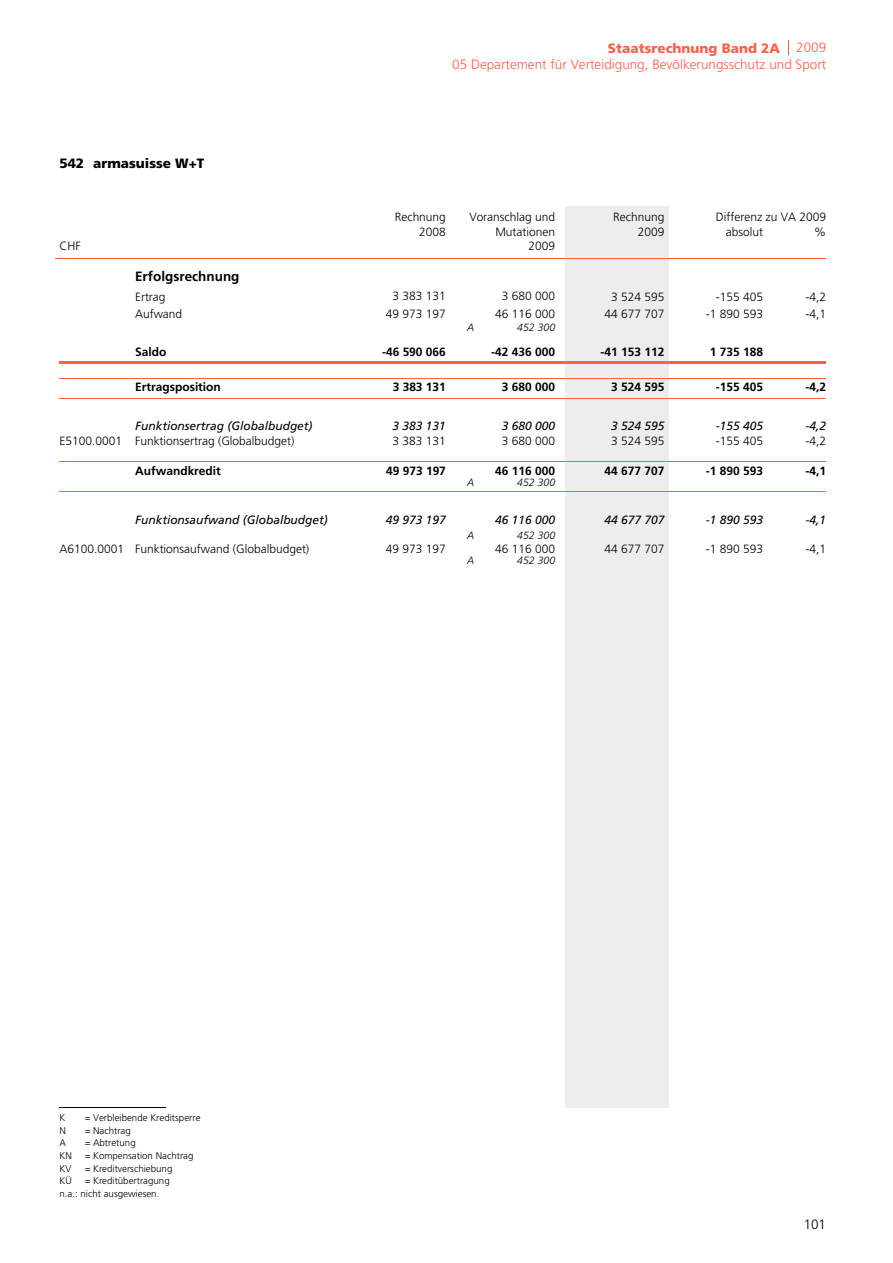
<style>
.page{position:relative;width:893px;height:1263px;background:#fff}
.page>*{position:absolute;margin:0;border:0;box-sizing:border-box;transform-origin:0 0}
.t1{font:300 13.5px/16.2px "Frutiger";color:#ff6048;text-align:right}
.t2{font:900 13.5px "Frutiger";color:#000}
.t3{font:700 13.5px "Frutiger";color:#000}
.t4{font:300 13.5px "Frutiger";color:#000}
.t5{font:300 12px/14.7px "Frutiger";color:#000}
.t6{font:700 12px "Frutiger";color:#000}
.t7{font:italic 12px "Frutiger";color:#000}
.t8{font:italic 300 10.5px "Frutiger";color:#000}
.t9{font:300 9.75px/12.6px "Frutiger";color:#000}
.s1{font-weight:900}
</style>
<div class="page">
<div style="left:566px;top:206px;width:103px;height:901px;background:#ededee"></div>
<svg style="left:788px;top:40px;width:1px;height:15px"></svg>
<hr style="left:55px;top:258px;width:771px;height:1px;background:#ff6048">
<hr style="left:59px;top:361px;width:767px;height:2px;background:#ff6048">
<hr style="left:59px;top:378px;width:767px;height:1px;background:#ff6048">
<hr style="left:59px;top:462px;width:767px;height:1px;background:#ff6048">
<hr style="left:59px;top:398px;width:767px;height:1px;background:#ff6048">
<hr style="left:59px;top:491px;width:767px;height:1px;background:#ff6048">
<hr style="left:59px;top:1107px;width:107px;height:1px;background:#000">
<p class="t2" style="left:59px;top:158px;width:147px">542 armasuisse W+T</p>
<p class="t5" style="left:59px;top:240px;width:23px">CHF</p>
<p class="t1" style="left:452px;top:41px;width:376px"><span class="s1">Staatsrechnung Band 2A</span> 2009<br>05 Departement für Verteidigung, Bevölkerungsschutz und Sport</p>
<p class="t5" style="left:395px;top:210px;width:53px">Rechnung</p>
<p class="t5" style="left:469px;top:210px;width:87px;text-align:right">Voranschlag und<br>Mutationen</p>
<p class="t5" style="left:419px;top:225px;width:28px">2008</p>
<p class="t5" style="left:528px;top:240px;width:28px">2009</p>
<p class="t5" style="left:613px;top:210px;width:53px">Rechnung</p>
<p class="t5" style="left:638px;top:225px;width:28px">2009</p>
<p class="t5" style="left:726px;top:210px;width:102px;text-indent:-10px">Differenz zu VA 2009 absolut</p>
<p class="t5" style="left:814px;top:225px;width:13px">%</p>
<p class="t3" style="left:135px;top:271px;width:106px">Erfolgsrechnung</p>
<p class="t5" style="left:135px;top:290px;width:32px">Ertrag</p>
<p class="t5" style="left:393px;top:290px;width:55px">3 383 131</p>
<p class="t5" style="left:502px;top:290px;width:55px">3 680 000</p>
<p class="t5" style="left:611px;top:290px;width:55px">3 524 595</p>
<p class="t5" style="left:716px;top:290px;width:49px">-155 405</p>
<p class="t5" style="left:805px;top:290px;width:22px">-4,2</p>
<p class="t5" style="left:135px;top:307px;width:49px">Aufwand</p>
<p class="t5" style="left:386px;top:307px;width:61px">49 973 197</p>
<p class="t5" style="left:706px;top:307px;width:59px">-1 890 593</p>
<p class="t5" style="left:495px;top:307px;width:61px">46 116 000</p>
<p class="t5" style="left:604px;top:307px;width:61px">44 677 707</p>
<p class="t5" style="left:805px;top:307px;width:22px">-4,1</p>
<p class="t8" style="left:467px;top:323px;width:9px">A</p>
<p class="t8" style="left:517px;top:323px;width:40px">452 300</p>
<p class="t6" style="left:135px;top:347px;width:33px">Saldo</p>
<p class="t6" style="left:382px;top:347px;width:65px">-46 590 066</p>
<p class="t6" style="left:491px;top:347px;width:65px">-42 436 000</p>
<p class="t6" style="left:710px;top:347px;width:55px">1 735 188</p>
<p class="t6" style="left:600px;top:347px;width:65px">-41 153 112</p>
<p class="t6" style="left:135px;top:382px;width:87px">Ertragsposition</p>
<p class="t6" style="left:393px;top:382px;width:55px">3 383 131</p>
<p class="t6" style="left:502px;top:382px;width:55px">3 680 000</p>
<p class="t6" style="left:611px;top:382px;width:55px">3 524 595</p>
<p class="t6" style="left:716px;top:382px;width:49px">-155 405</p>
<p class="t6" style="left:805px;top:382px;width:22px">-4,2</p>
<p class="t7" style="left:135px;top:421px;width:179px">Funktionsertrag (Globalbudget)</p>
<p class="t7" style="left:611px;top:421px;width:55px">3 524 595</p>
<p class="t7" style="left:393px;top:421px;width:55px">3 383 131</p>
<p class="t7" style="left:716px;top:421px;width:49px">-155 405</p>
<p class="t7" style="left:805px;top:421px;width:22px">-4,2</p>
<p class="t7" style="left:502px;top:421px;width:55px">3 680 000</p>
<p class="t5" style="left:59px;top:434px;width:237px">E5100.0001 Funktionsertrag (Globalbudget)</p>
<p class="t5" style="left:611px;top:434px;width:55px">3 524 595</p>
<p class="t5" style="left:393px;top:434px;width:55px">3 383 131</p>
<p class="t5" style="left:716px;top:434px;width:49px">-155 405</p>
<p class="t5" style="left:805px;top:434px;width:22px">-4,2</p>
<p class="t5" style="left:502px;top:434px;width:55px">3 680 000</p>
<p class="t6" style="left:135px;top:466px;width:87px">Aufwandkredit</p>
<p class="t6" style="left:386px;top:466px;width:61px">49 973 197</p>
<p class="t6" style="left:495px;top:466px;width:61px">46 116 000</p>
<p class="t6" style="left:604px;top:466px;width:61px">44 677 707</p>
<p class="t6" style="left:706px;top:466px;width:59px">-1 890 593</p>
<p class="t6" style="left:805px;top:466px;width:22px">-4,1</p>
<p class="t8" style="left:467px;top:479px;width:9px">A</p>
<p class="t8" style="left:517px;top:479px;width:40px">452 300</p>
<p class="t7" style="left:135px;top:515px;width:194px">Funktionsaufwand (Globalbudget)</p>
<p class="t7" style="left:604px;top:515px;width:61px">44 677 707</p>
<p class="t7" style="left:386px;top:515px;width:61px">49 973 197</p>
<p class="t7" style="left:706px;top:515px;width:59px">-1 890 593</p>
<p class="t7" style="left:805px;top:515px;width:22px">-4,1</p>
<p class="t7" style="left:495px;top:515px;width:61px">46 116 000</p>
<p class="t8" style="left:467px;top:531px;width:9px">A</p>
<p class="t8" style="left:517px;top:531px;width:40px">452 300</p>
<p class="t5" style="left:59px;top:542px;width:251px">A6100.0001 Funktionsaufwand (Globalbudget)</p>
<p class="t5" style="left:604px;top:542px;width:61px">44 677 707</p>
<p class="t5" style="left:386px;top:542px;width:61px">49 973 197</p>
<p class="t5" style="left:706px;top:542px;width:59px">-1 890 593</p>
<p class="t5" style="left:805px;top:542px;width:22px">-4,1</p>
<p class="t5" style="left:495px;top:542px;width:61px">46 116 000</p>
<p class="t8" style="left:467px;top:556px;width:9px">A</p>
<p class="t8" style="left:517px;top:556px;width:40px">452 300</p>
<p class="t9" style="left:59px;top:1112px;width:7px">K</p>
<p class="t9" style="left:85px;top:1112px;width:117px">= Verbleibende Kreditsperre</p>
<p class="t9" style="left:85px;top:1137px;width:110px">= Abtretung<br>= Kompensation Nachtrag = Kreditverschiebung<br>= Kreditübertragung</p>
<p class="t9" style="left:59px;top:1125px;width:8px">N</p>
<p class="t9" style="left:85px;top:1125px;width:48px">= Nachtrag</p>
<p class="t9" style="left:59px;top:1137px;width:101px">A<br>KN<br>KV<br>KÜ<br>n.a.: nicht ausgewiesen.</p>
<p class="t4" style="left:804px;top:1219px;width:24px">101</p>
</div>
